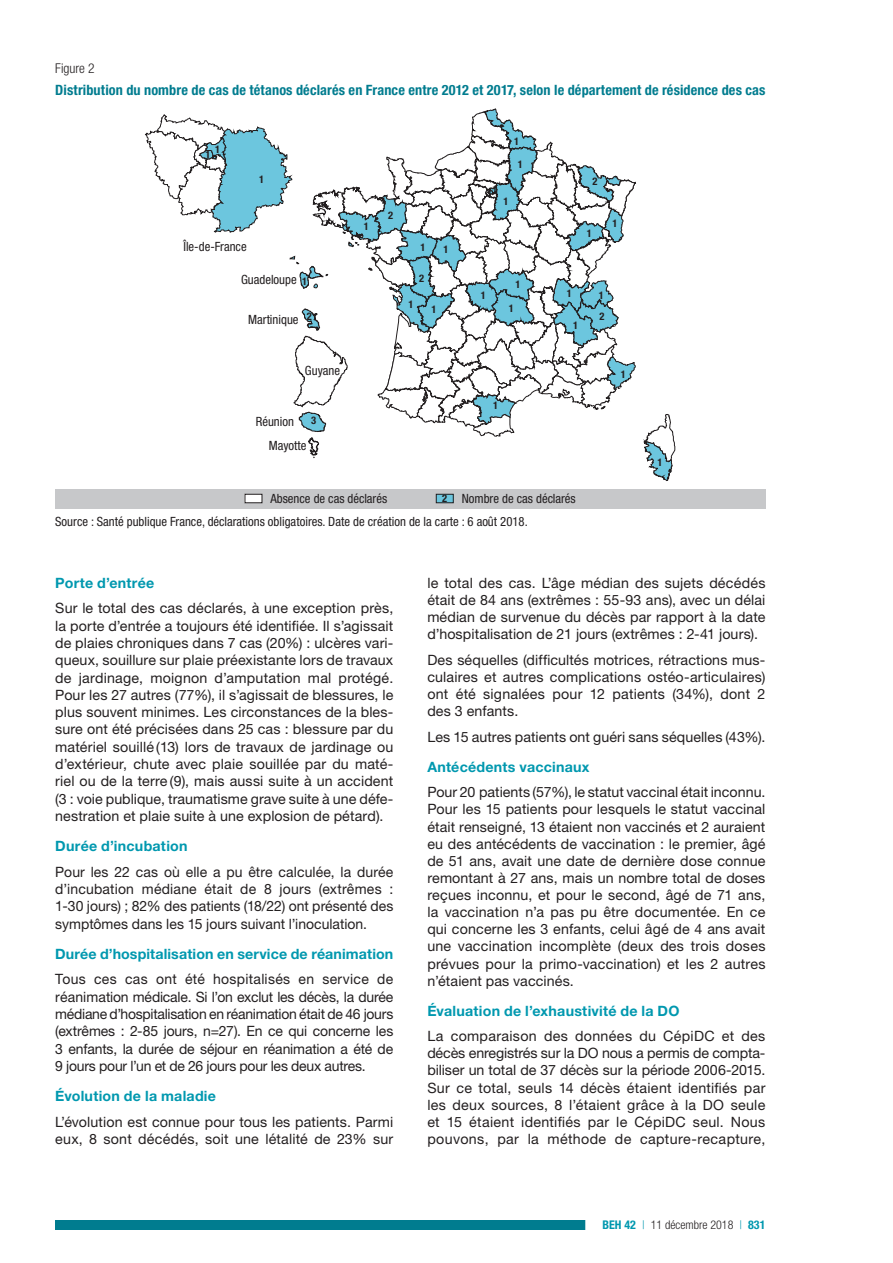
<style>
.page{position:relative;width:893px;height:1263px;background:#fff}
.page>*{position:absolute;margin:0;border:0;box-sizing:border-box;transform-origin:0 0}
.t1{font:14.25px/17.1px "Helvetica Neue LT Std";letter-spacing:.01em;color:#231f20;text-align:justify}
.t2{font:700 14.25px "Helvetica Neue LT Std";letter-spacing:.015em;color:#0098af}
.t3{font:700 condensed 14.25px "Helvetica Neue LT Std";letter-spacing:.01em;color:#007c8f}
.t4{font:300 condensed 13.5px "Helvetica Neue LT Std";color:#231f20}
.t5{font:condensed 12.75px/24.5px "Helvetica Neue LT Std";color:#231f20}
.t6{font:300 condensed 12px "Helvetica Neue LT Std";color:#231f20}
.t7{font:700 condensed 10.5px "Helvetica Neue LT Std";color:#231f20}
.s1{font-weight:700;font-size:10.5px}
.s2{font-family:"Arial"}
.s3{font-weight:700;color:#0098af}
.s4{color:#0098af}
</style>
<div class="page">
<div style="left:55px;top:1220px;width:596px;height:10px;background:#007c8f"></div>
<div style="left:585px;top:1219px;width:198px;height:12px;background:#fff"></div>
<div style="left:55px;top:489px;width:710px;height:19px;background:#c7c8ca"></div>
<svg style="left:643px;top:414px;width:32px;height:67px"></svg>
<svg style="left:145px;top:108px;width:491px;height:350px"></svg>
<div style="left:245px;top:494px;width:17px;height:9px;background:#fff"></div>
<div style="left:245px;top:494px;width:17px;height:9px;border:1px solid #231f20"></div>
<div style="left:436px;top:494px;width:17px;height:9px;background:#6cc6de"></div>
<div style="left:436px;top:494px;width:18px;height:9px;border:1px solid #231f20"></div>
<p class="t4" style="left:55px;top:61px;width:41px">Figure 2</p>
<p class="t3" style="left:55px;top:81px;width:712px">Distribution du nombre de cas de tétanos déclarés en France entre 2012 et 2017, selon le département de résidence des cas</p>
<p class="t7" style="left:215px;top:143px;width:7px">1</p>
<p class="t7" style="left:206px;top:148px;width:7px">1</p>
<p class="t7" style="left:514px;top:135px;width:7px">1</p>
<p class="t7" style="left:518px;top:158px;width:7px">1</p>
<p class="t7" style="left:259px;top:172px;width:7px">1</p>
<p class="t7" style="left:487px;top:184px;width:12px">11</p>
<p class="t7" style="left:592px;top:175px;width:7px">2</p>
<p class="t7" style="left:503px;top:195px;width:7px">1</p>
<p class="t7" style="left:364px;top:220px;width:7px">1</p>
<p class="t7" style="left:388px;top:209px;width:7px">2</p>
<p class="t7" style="left:587px;top:226px;width:7px">1</p>
<p class="t7" style="left:612px;top:217px;width:7px">1</p>
<p class="t5" style="left:183px;top:235px;width:65px">Île-de-France</p>
<p class="t7" style="left:420px;top:241px;width:7px">1</p>
<p class="t7" style="left:443px;top:243px;width:7px">1</p>
<p class="t5" style="left:241px;top:267px;width:57px">Guadeloupe</p>
<p class="t7" style="left:302px;top:275px;width:7px">1</p>
<p class="t5" style="left:248px;top:307px;width:52px">Martinique</p>
<p class="t7" style="left:307px;top:310px;width:7px">2</p>
<p class="t7" style="left:419px;top:272px;width:7px">2</p>
<p class="t7" style="left:515px;top:278px;width:7px">1</p>
<p class="t7" style="left:409px;top:298px;width:7px">1</p>
<p class="t7" style="left:431px;top:303px;width:7px">1</p>
<p class="t7" style="left:481px;top:289px;width:7px">1</p>
<p class="t7" style="left:509px;top:302px;width:7px">1</p>
<p class="t7" style="left:567px;top:287px;width:7px">1</p>
<p class="t7" style="left:573px;top:319px;width:7px">1</p>
<p class="t7" style="left:599px;top:289px;width:7px">1</p>
<p class="t7" style="left:599px;top:310px;width:7px">2</p>
<p class="t5" style="left:305px;top:358px;width:37px">Guyane</p>
<p class="t5" style="left:269px;top:409px;width:39px;text-indent:-13px">Réunion<br>Mayotte</p>
<p class="t7" style="left:311px;top:414px;width:7px">3</p>
<p class="t7" style="left:493px;top:399px;width:7px">1</p>
<p class="t7" style="left:621px;top:368px;width:7px">1</p>
<p class="t5" style="left:270px;top:486px;width:118px">Absence de cas déclarés</p>
<p class="t5" style="left:442px;top:486px;width:135px"><span class="s1">2</span> Nombre de cas déclarés</p>
<p class="t5" style="left:55px;top:509px;width:474px">Source : Santé publique France, déclarations obligatoires. Date de création de la carte : 6 août 2018.</p>
<p class="t7" style="left:657px;top:456px;width:7px">1</p>
<p class="t2" style="left:55px;top:574px;width:101px">Porte d’entrée</p>
<p class="t1" style="left:55px;top:599px;width:340px">Sur le total des cas déclarés, à une exception près, la porte d’entrée a toujours été identifiée. Il s’agissait de plaies chroniques dans 7 cas (20%) : ulcères vari&shy;queux, souillure sur plaie préexistante lors de travaux de jardinage, moignon d’amputation mal protégé.<br>Pour les 27 autres (77%), il s’agissait de blessures, le plus souvent minimes. Les circonstances de la bles&shy;sure ont été précisées dans 25 cas : blessure par du matériel souillé <span class="s2">(</span>13) lors de travaux de jardinage ou d’extérieur, chute avec plaie souillée par du maté&shy;riel ou de la terre<span class="s2">(</span>9), mais aussi suite à un accident (3 : voie publique, traumatisme grave suite à une défe&shy;nestration et plaie suite à une explosion de pétard).</p>
<p class="t2" style="left:55px;top:837px;width:134px">Durée d’incubation</p>
<p class="t1" style="left:55px;top:863px;width:340px">Pour les 22 cas où elle a pu être calculée, la durée d’incubation médiane était de 8 jours (extrêmes :<br>1-30 jours) ; 82% des patients (18/22) ont présenté des symptômes dans les 15 jours suivant l’inoculation.</p>
<p class="t2" style="left:55px;top:945px;width:340px">Durée d’hospitalisation en service de réanimation</p>
<p class="t1" style="left:55px;top:970px;width:340px">Tous ces cas ont été hospitalisés en service de réanimation médicale. Si l’on exclut les décès, la durée médiane d’hospitalisation en réanimation était de 46 jours (extrêmes : 2-85 jours, n=27). En ce qui concerne les 3 enfants, la durée de séjour en réanimation a été de 9 jours pour l’un et de 26 jours pour les deux autres.</p>
<p class="t2" style="left:55px;top:1087px;width:162px">Évolution de la maladie</p>
<p class="t1" style="left:55px;top:1113px;width:340px">L’évolution est connue pour tous les patients. Parmi eux, 8 sont décédés, soit une létalité de 23% sur</p>
<p class="t1" style="left:427px;top:574px;width:340px">le total des cas. L’âge médian des sujets décédés était de 84 ans (extrêmes : 55-93 ans), avec un délai médian de survenue du décès par rapport à la date d’hospitalisation de 21 jours (extrêmes : 2-41 jours).</p>
<p class="t1" style="left:427px;top:651px;width:340px">Des séquelles (difficultés motrices, rétractions mus&shy;culaires et autres complications ostéo-articulaires) ont été signalées pour 12 patients (34%), dont 2 des 3 enfants.</p>
<p class="t1" style="left:427px;top:728px;width:340px">Les 15 autres patients ont guéri sans séquelles (43%).</p>
<p class="t2" style="left:427px;top:758px;width:164px">Antécédents vaccinaux</p>
<p class="t1" style="left:427px;top:783px;width:340px">Pour 20 patients (57%), le statut vaccinal était inconnu.<br>Pour les 15 patients pour lesquels le statut vaccinal était renseigné, 13 étaient non vaccinés et 2 auraient eu des antécédents de vaccination : le premier, âgé de 51 ans, avait une date de dernière dose connue remontant à 27 ans, mais un nombre total de doses reçues inconnu, et pour le second, âgé de 71 ans, la vaccination n’a pas pu être documentée. En ce qui concerne les 3 enfants, celui âgé de 4 ans avait une vaccination incomplète (deux des trois doses prévues pour la primo-vaccination) et les 2 autres n’étaient pas vaccinés.</p>
<p class="t2" style="left:427px;top:1002px;width:254px">Évaluation de l’exhaustivité de la DO</p>
<p class="t1" style="left:427px;top:1027px;width:340px">La comparaison des données du CépiDC et des décès enregistrés sur la DO nous a permis de compta&shy;biliser un total de 37 décès sur la période 2006-2015.<br>Sur ce total, seuls 14 décès étaient identifiés par les deux sources, 8 l’étaient grâce à la DO seule et 15 étaient identifiés par le CépiDC seul. Nous pouvons, par la méthode de capture-recapture,</p>
<p class="t6" style="left:602px;top:1218px;width:164px"><span class="s3">BEH 42</span> <span class="s4">|</span> 11 décembre 2018 <span class="s4">|</span> <span class="s3">831</span></p>
</div>
